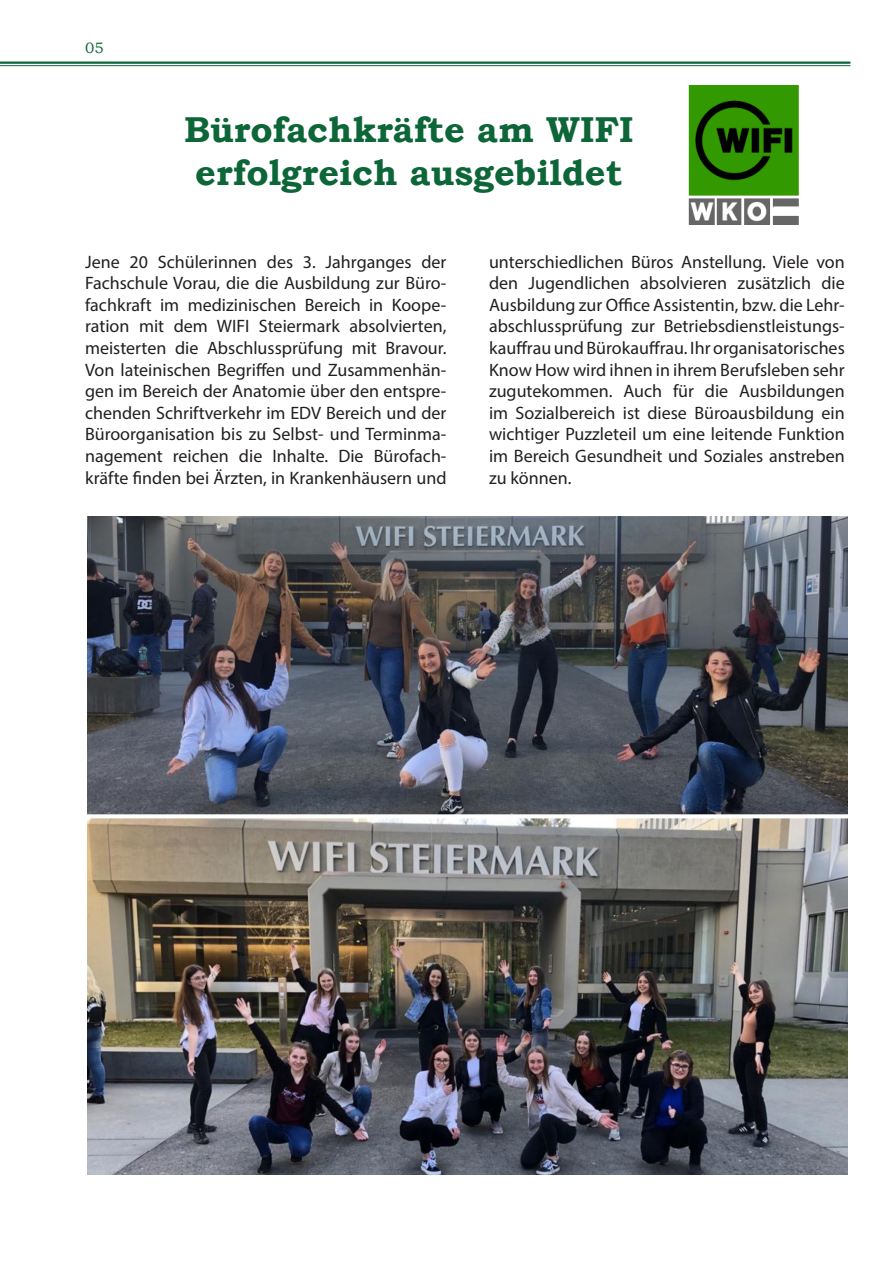
<style>
.page{position:relative;width:893px;height:1263px;background:#fff}
.page>*{position:absolute;margin:0;border:0;box-sizing:border-box;transform-origin:0 0}
.Absatzformat_1{font:700 36px "Bookman Old Style";color:#0c6638}
.t1{font:18px/21.6px "Myriad Pro";color:#231f20;text-align:justify}
.t2{font:15px "Bookman Old Style";color:#0c6638}
</style>
<div class="page">
<hr style="left:0;top:62px;width:850px;height:2px;background:#0c6638">
<hr style="left:0;top:65px;width:850px;height:1px;background:#0c6638">
<img style="left:88px;top:517px;width:760px;height:657px">
<img style="left:688px;top:85px;width:111px;height:139px">
<p class="t2" style="left:85px;top:38px;width:20px">05</p>
<p class="Absatzformat_1" style="left:184px;top:103px;width:451px">Bürofachkräfte am WIFI</p>
<p class="Absatzformat_1" style="left:195px;top:147px;width:428px">erfolgreich ausgebildet</p>
<p class="t1" style="left:85px;top:250px;width:363px">Jene 20 Schülerinnen des 3. Jahrganges der Fachschule Vorau, die die Ausbildung zur Büro&shy;fachkraft im medizinischen Bereich in Koope&shy;ration mit dem WIFI Steiermark absolvierten, meisterten die Abschlussprüfung mit Bravour.</p>
<p class="t1" style="left:85px;top:358px;width:363px">Von lateinischen Begriffen und Zusammenhän&shy;gen im Bereich der Anatomie über den entspre&shy;chenden Schriftverkehr im EDV Bereich und der Büroorganisation bis zu Selbst- und Terminma&shy;nagement reichen die Inhalte. Die Bürofach&shy;kräfte finden bei Ärzten, in Krankenhäusern und</p>
<p class="t1" style="left:489px;top:250px;width:357px">unterschiedlichen Büros Anstellung. Viele von den Jugendlichen absolvieren zusätzlich die Ausbildung zur Office Assistentin, bzw. die Lehr&shy;abschlussprüfung zur Betriebsdienstleistungs&shy;kauffrau und Bürokauffrau. Ihr organisatorisches Know How wird ihnen in ihrem Berufsleben sehr zugutekommen. Auch für die Ausbildungen im Sozialbereich ist diese Büroausbildung ein wichtiger Puzzleteil um eine leitende Funktion im Bereich Gesundheit und Soziales anstreben zu können.</p>
</div>
